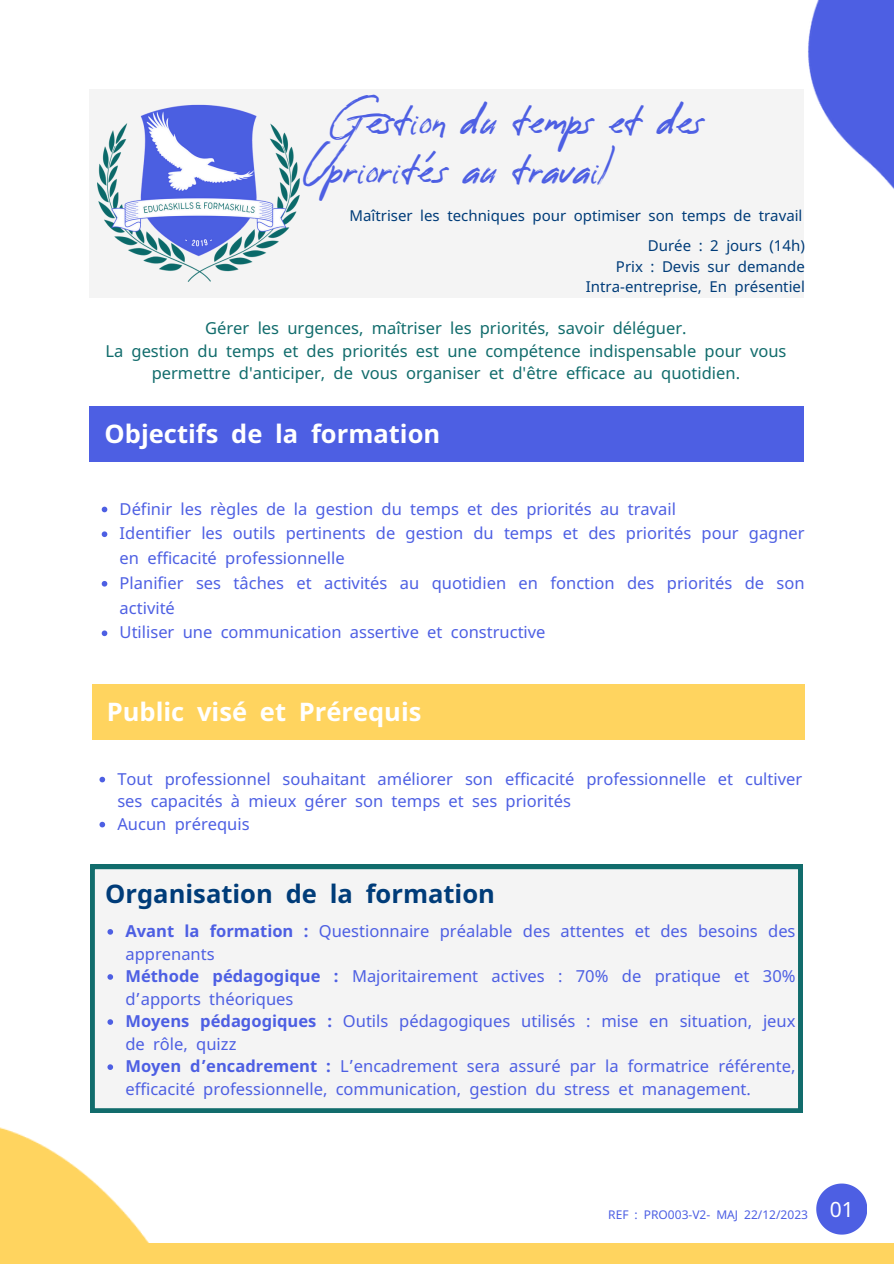
<style>
.page{position:relative;width:894px;height:1264px;background:#fff}
.page>*{position:absolute;margin:0;border:0;box-sizing:border-box;transform-origin:0 0}
.t1{font:34.5px/49.5px "Reey";color:#4d5fe3}
.t2{font:700 25.5px "Noto Sans";color:#fff}
.t3{font:700 25.5px "Noto Sans";color:#003c79}
.t4{font:21px "Noto Sans";color:#fff}
.t5{font:16.5px/22.5px "Noto Sans";color:#4d5fe3}
.t6{font:16.5px/22.5px "Noto Sans";color:#116c6c;text-align:center}
.t7{font:15px/20.2px "Noto Sans";color:#003c79}
.t8{font:12px "Noto Sans";color:#4d5fe3}
.s1{font-weight:700}
.s2{font-family:"Noto Sans Gurmukhi"}
.s3{font-family:"Noto Sans Gurmukhi";font-weight:700}
</style>
<div class="page">
<div style="left:89px;top:89px;width:715px;height:208px;background:#f4f4f4"></div>
<svg style="left:816px;top:1183px;width:50px;height:51px"></svg>
<img style="left:0;top:1112px;width:220px;height:131px">
<div style="left:0;top:1243px;width:893px;height:20px;background:#ffd45f"></div>
<img style="left:97px;top:104px;width:203px;height:178px">
<div style="left:89px;top:405px;width:715px;height:56px;background:#4d5fe3"></div>
<svg style="left:102px;top:506px;width:5px;height:6px"></svg>
<svg style="left:102px;top:531px;width:5px;height:6px"></svg>
<svg style="left:102px;top:581px;width:5px;height:5px"></svg>
<svg style="left:102px;top:630px;width:5px;height:6px"></svg>
<div style="left:91px;top:683px;width:713px;height:56px;background:#ffd45f"></div>
<svg style="left:99px;top:776px;width:6px;height:6px"></svg>
<svg style="left:99px;top:821px;width:6px;height:6px"></svg>
<img style="left:798px;top:0;width:95px;height:298px">
<div style="left:90px;top:864px;width:712px;height:248px;background:#f4f4f4"></div>
<svg style="left:107px;top:929px;width:6px;height:5px"></svg>
<svg style="left:107px;top:974px;width:6px;height:5px"></svg>
<svg style="left:107px;top:1019px;width:6px;height:5px"></svg>
<svg style="left:107px;top:1064px;width:6px;height:5px"></svg>
<h2 class="t1" style="left:327px;top:98px;width:378px">Gestion du temps et des priorités au travail</h2>
<p class="t7" style="left:615px;top:235px;width:190px;text-indent:32px">Durée : 2 jours (14h)<br>Prix : Devis sur</p>
<p class="t7" style="left:349px;top:205px;width:454px">Maîtriser les techniques pour optimiser son temps de travail</p>
<p class="t7" style="left:585px;top:256px;width:220px;text-align:right">demande<br>Intra-entreprise, En présentiel</p>
<p class="t6" style="left:105px;top:316px;width:682px">Gérer les urgences, maîtriser les priorités, savoir déléguer.<br>La gestion du temps et des priorités est une compétence indispensable pour vous permettre d'anticiper, de vous organiser et d'être efficace au quotidien.</p>
<p class="t2" style="left:105px;top:416px;width:337px">Objectifs de la formation</p>
<p class="t5" style="left:120px;top:497px;width:501px">Définir les règles de la gestion du temps et des priorités au</p>
<h2 class="t5" style="left:120px;top:496px;width:620px;line-height:24.8px;text-indent:508px">travail<br>Identifier les outils pertinents de gestion du temps et des priorités pour</h2>
<p class="t5" style="left:748px;top:521px;width:57px">gagner</p>
<p class="t5" style="left:120px;top:545px;width:646px;line-height:24.8px">en efficacité professionnelle<br>Planifier ses tâches et activités au quotidien en fonction des priorités de</p>
<p class="t5" style="left:776px;top:571px;width:30px">son</p>
<p class="t5" style="left:120px;top:595px;width:427px;line-height:24.8px">activité<br>Utiliser une communication assertive et constructive</p>
<h2 class="t2" style="left:107px;top:693px;width:316px">Public visé et Prérequis</h2>
<p class="t5" style="left:117px;top:767px;width:686px">Tout professionnel souhaitant améliorer son efficacité professionnelle et cultiver ses capacités à mieux gérer son temps et ses</p>
<p class="t5" style="left:505px;top:789px;width:67px">priorités</p>
<p class="t5" style="left:117px;top:812px;width:134px">Aucun prérequis</p>
<p class="t3" style="left:105px;top:876px;width:391px">Organisation de la formation</p>
<p class="t5" style="left:125px;top:919px;width:671px"><span class="s1">Avant la formation :</span> Questionnaire préalable des attentes et des besoins des apprenants</p>
<p class="t5" style="left:125px;top:964px;width:671px"><span class="s1">Méthode pédagogique :</span> Majoritairement actives : 70% de pratique et 30% d<span class="s2">’</span>apports théoriques</p>
<p class="t5" style="left:125px;top:1009px;width:671px"><span class="s1">Moyens pédagogiques :</span> Outils pédagogiques utilisés : mise en situation, jeux</p>
<p class="t5" style="left:125px;top:1032px;width:671px">de rôle, quizz<br><span class="s1">Moyen d</span><span class="s3">’</span><span class="s1">encadrement :</span> L<span class="s2">’</span>encadrement sera assuré par la formatrice référente, efficacité professionnelle, communication, gestion du stress et management.</p>
<h3 class="t8" style="left:608px;top:1206px;width:131px">REF : PRO003-V2- MAJ</h3>
<h3 class="t8" style="left:744px;top:1206px;width:65px">22/12/2023</h3>
<h1 class="t4" style="left:829px;top:1194px;width:26px">01</h1>
</div>
